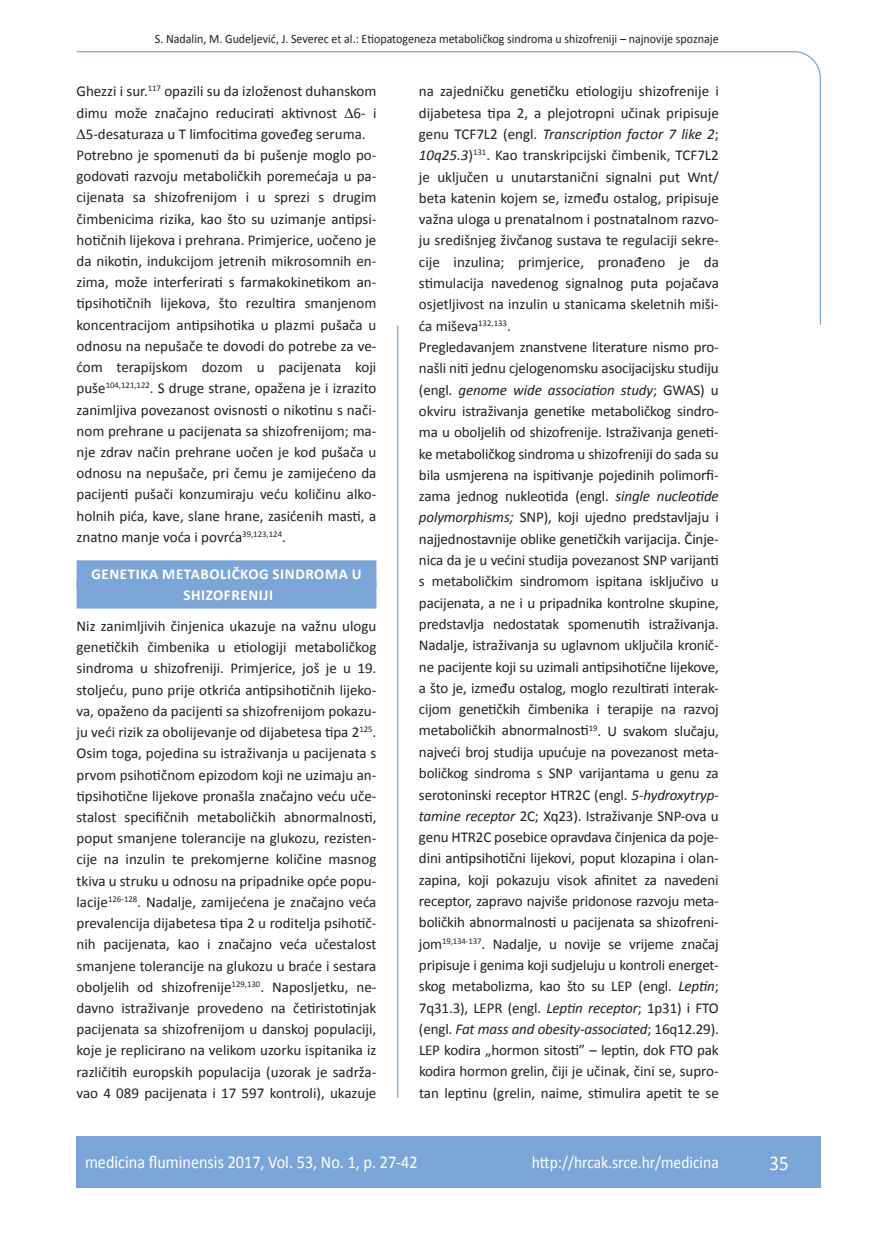
<style>
.page{position:relative;width:872px;height:1234px;background:#fff}
.page>*{position:absolute;margin:0;border:0;box-sizing:border-box;transform-origin:0 0}
.t1{font:21px "Calibri";color:#fff;scale:.9 1}
.t2{font:18px "Calibri";color:#fff;scale:.9 1}
.t3{font:17.25px "Calibri";color:#fff;scale:.9 1}
.t4{font:15px/21.3px "Calibri";letter-spacing:-.01em;color:#231f20;text-align:justify}
.t5{font:700 15px/21.1px "Calibri";letter-spacing:.04em;color:#fff}
.t6{font:12.75px "Calibri";color:#231f20;scale:.94 1}
.s1{font-style:italic}
</style>
<div class="page">
<svg style="left:76px;top:51px;width:745px;height:275px"></svg>
<hr style="left:397px;top:325px;width:1px;height:772px;background:#7ca5d7">
<div style="left:77px;top:1135px;width:744px;height:51px;background:#7ca5d7"></div>
<div style="left:77px;top:560px;width:299px;height:27px;background:#7ca5d7"></div>
<div style="left:77px;top:581px;width:299px;height:27px;background:#7ca5d7"></div>
<svg style="left:344px;top:107px;width:9px;height:10px"></svg>
<svg style="left:77px;top:128px;width:9px;height:11px"></svg>
<p class="t6" style="left:155px;top:30px;width:601px">S. Nadalin, M. Gudeljević, J. Severec et al.: Etiopatogeneza metaboličkog sindroma u shizofreniji – najnovije spoznaje</p>
<p class="t4" style="left:77px;top:80px;width:301px">Ghezzi i sur.<sup>117</sup> opazili su da izloženost duhanskom</p>
<p class="t4" style="left:77px;top:101px;width:301px">dimu može značajno reducirati aktivnost 6- i</p>
<p class="t4" style="left:86px;top:122px;width:281px">5-desaturaza u T limfocitima goveđeg seruma.</p>
<p class="t4" style="left:77px;top:144px;width:301px">Potrebno je spomenuti da bi pušenje moglo po-</p>
<p class="t4" style="left:77px;top:165px;width:301px">godovati razvoju metaboličkih poremećaja u pa-</p>
<p class="t4" style="left:77px;top:186px;width:301px">cijenata sa shizofrenijom i u sprezi s drugim</p>
<p class="t4" style="left:77px;top:207px;width:301px">čimbenicima rizika, kao što su uzimanje antipsi-</p>
<p class="t4" style="left:77px;top:228px;width:301px">hotičnih lijekova i prehrana. Primjerice, uočeno je</p>
<p class="t4" style="left:77px;top:250px;width:301px">da nikotin, indukcijom jetrenih mikrosomnih en-</p>
<p class="t4" style="left:77px;top:271px;width:301px">zima, može interferirati s farmakokinetikom an-</p>
<p class="t4" style="left:77px;top:292px;width:301px">tipsihotičnih lijekova, što rezultira smanjenom</p>
<p class="t4" style="left:77px;top:313px;width:301px">koncentracijom antipsihotika u plazmi pušača u</p>
<p class="t4" style="left:77px;top:334px;width:301px">odnosu na nepušače te dovodi do potrebe za ve-</p>
<p class="t4" style="left:77px;top:355px;width:301px">ćom terapijskom dozom u pacijenata koji</p>
<p class="t4" style="left:77px;top:377px;width:301px">puše<sup>104,121,122</sup>. S druge strane, opažena je i izrazito</p>
<p class="t4" style="left:77px;top:398px;width:301px">zanimljiva povezanost ovisnosti o nikotinu s nači-</p>
<p class="t4" style="left:77px;top:419px;width:301px">nom prehrane u pacijenata sa shizofrenijom; ma-</p>
<p class="t4" style="left:77px;top:440px;width:301px">nje zdrav način prehrane uočen je kod pušača u</p>
<p class="t4" style="left:77px;top:462px;width:301px">odnosu na nepušače, pri čemu je zamijećeno da</p>
<p class="t4" style="left:77px;top:483px;width:301px">pacijenti pušači konzumiraju veću količinu alko-</p>
<p class="t4" style="left:77px;top:504px;width:301px">holnih pića, kave, slane hrane, zasićenih masti, a</p>
<p class="t4" style="left:77px;top:525px;width:211px">znatno manje voća i povrća<sup>39,123,124</sup>.</p>
<p class="t5" style="left:183px;top:562px;width:178px;text-indent:-92px">GENETIKA METABOLIČKOG SINDROMA U<br>SHIZO</p>
<p class="t5" style="left:224px;top:584px;width:32px">FRENIJI</p>
<p class="t4" style="left:77px;top:614px;width:301px">Niz zanimljivih činjenica ukazuje na važnu ulogu genetičkih čimbenika u etiologiji metaboličkog sindroma u shizofreniji. Primjerice, još je u 19. stoljeću, puno prije otkrića antipsihotičnih lijeko&shy;va, opaženo da pacijenti sa shizofrenijom pokazu&shy;ju veći rizik za obolijevanje od dijabetesa tipa 2<sup>125</sup>.<br>Osim toga, pojedina su istraživanja u pacijenata s prvom psihotičnom epizodom koji ne uzimaju an&shy;tipsihotične lijekove pronašla značajno veću uče&shy;stalost specifičnih metaboličkih abnormalnosti, poput smanjene tolerancije na glukozu, rezisten&shy;cije na inzulin te prekomjerne količine masnog tkiva u struku u odnosu na pripadnike opće popu&shy;lacije<sup>126-128</sup>. Nadalje, zamijećena je značajno veća prevalencija dijabetesa tipa 2 u roditelja psihotič&shy;nih pacijenata, kao i značajno veća učestalost smanjene tolerancije na glukozu u braće i sestara oboljelih od shizofrenije<sup>129,130</sup>. Naposljetku, ne&shy;davno istraživanje provedeno na četiristotinjak pacijenata sa shizofrenijom u danskoj populaciji, koje je replicirano na velikom uzorku ispitanika iz različitih europskih populacija (uzorak je sadrža&shy;vao 4 089 pacijenata i 17 597 kontroli), ukazuje</p>
<p class="t4" style="left:419px;top:80px;width:301px;text-align:left">na zajedničku genetičku etiologiju shizofrenije i dijabetesa tipa 2, a plejotropni učinak pripisuje genu TCF7L2 (engl. <span class="s1">Transcription factor 7 like 2</span>; <span class="s1">10q25.3</span>)<sup>131</sup>. Kao transkripcijski čimbenik, TCF7L2 je uključen u unutarstanični signalni put Wnt/ beta katenin kojem se, između ostalog, pripisuje važna uloga u prenatalnom i postnatalnom razvo&shy;ju središnjeg živčanog sustava te regulaciji sekre&shy;cije inzulina; primjerice, pronađeno je da stimulacija navedenog signalnog puta pojačava osjetljivost na inzulin u stanicama skeletnih miši&shy;ća miševa<sup>132,133</sup>.<br>Pregledavanjem znanstvene literature nismo pro&shy;našli niti jednu cjelogenomsku asocijacijsku studiju (engl. <span class="s1">genome wide association study</span>; GWAS) u okviru istraživanja genetike metaboličkog sindro&shy;ma u oboljelih od shizofrenije. Istraživanja geneti&shy;ke metaboličkog sindroma u shizofreniji do sada su bila usmjerena na ispitivanje pojedinih polimorfi&shy;zama jednog nukleotida (engl. <span class="s1">single nucleotide polymorphisms;</span> SNP), koji ujedno predstavljaju i najjednostavnije oblike genetičkih varijacija. Činje&shy;nica da je u većini studija povezanost SNP varijanti s metaboličkim sindromom ispitana isključivo u pacijenata, a ne i u pripadnika kontrolne skupine, predstavlja nedostatak spomenutih istraživanja.<br>Nadalje, istraživanja su uglavnom uključila kronič&shy;ne pacijente koji su uzimali antipsihotične lijekove, a što je, između ostalog, moglo rezultirati interak&shy;cijom genetičkih čimbenika i terapije na razvoj metaboličkih abnormalnosti<sup>19</sup>. U svakom slučaju, najveći broj studija upućuje na povezanost meta&shy;boličkog sindroma s SNP varijantama u genu za serotoninski receptor HTR2C (engl. <span class="s1">5-hydroxytryp&shy;tamine receptor</span> 2C; Xq23). Istraživanje SNP-ova u genu HTR2C posebice opravdava činjenica da poje&shy;dini antipsihotični lijekovi, poput klozapina i olan&shy;zapina, koji pokazuju visok afinitet za navedeni receptor, zapravo najviše pridonose razvoju meta&shy;boličkih abnormalnosti u pacijenata sa shizofreni&shy;jom<sup>19,134-137</sup>. Nadalje, u novije se vrijeme značaj pripisuje i genima koji sudjeluju u kontroli energet&shy;skog metabolizma, kao što su LEP (engl. <span class="s1">Leptin</span>; 7q31.3), LEPR (engl. <span class="s1">Leptin receptor</span>; 1p31) i FTO (engl. <span class="s1">Fat mass and obesity-associated</span>; 16q12.29).<br>LEP kodira „hormon sitosti” – leptin, dok FTO pak kodira hormon grelin, čiji je učinak, čini se, supro&shy;tan leptinu (grelin, naime, stimulira apetit te se</p>
<p class="t2" style="left:85px;top:1150px;width:371px">medicina fluminensis 2017, Vol. 53, No. 1, p. 27-42</p>
<p class="t3" style="left:532px;top:1151px;width:209px">http://hrcak.srce.hr/medicina</p>
<h1 class="t1" style="left:769px;top:1149px;width:23px">35</h1>
</div>
